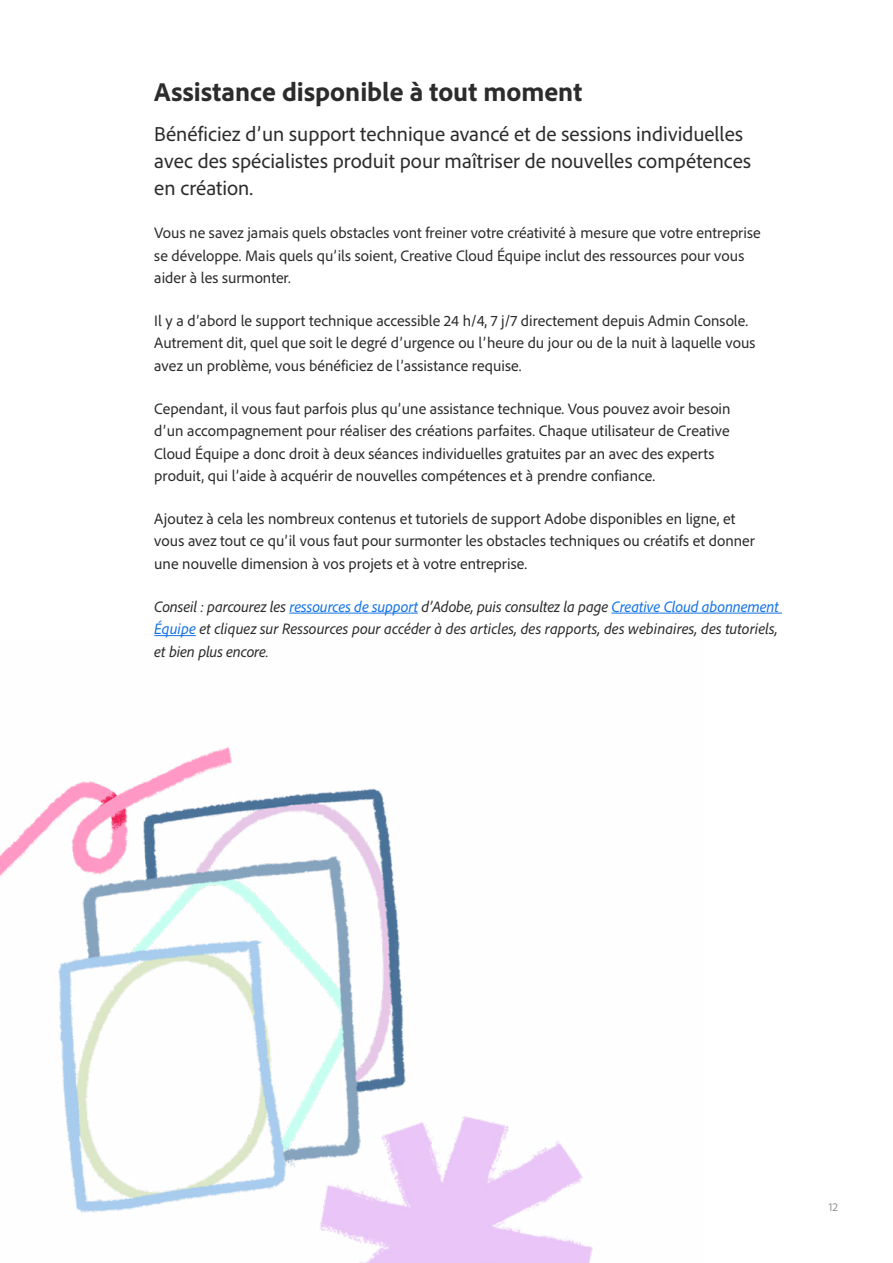
<style>
.page{position:relative;width:893px;height:1263px;background:#fff}
.page>*{position:absolute;margin:0;border:0;box-sizing:border-box;transform-origin:0 0}
.t1{font:800 27px "Adobe Clean";color:#2c2c2c}
.t2{font:21px/27px "Adobe Clean";color:#2c2c2c}
.t3{font:15.75px/22.5px "Adobe Clean";color:#2c2c2c}
.t4{font:italic 15.75px/22.5px "Adobe Clean";color:#2c2c2c;text-align:justify}
.t5{font:12px "Adobe Clean";color:#939698}
.s1{color:#1473e6}
</style>
<div class="page">
<hr style="left:289px;top:613px;width:129px;height:1px;background:#1473e6">
<hr style="left:611px;top:613px;width:171px;height:1px;background:#1473e6">
<hr style="left:154px;top:635px;width:42px;height:1px;background:#1473e6">
<img style="left:0;top:746px;width:593px;height:517px">
<h1 class="t1" style="left:154px;top:74px;width:429px">Assistance disponible à tout moment</h1>
<h2 class="t2" style="left:154px;top:120px;width:598px">Bénéficiez d’un support technique avancé et de sessions individuelles avec des spécialistes produit pour maîtriser de nouvelles compétences en création.</h2>
<p class="t3" style="left:154px;top:221px;width:608px">Vous ne savez jamais quels obstacles vont freiner votre créativité à mesure que votre entreprise se développe. Mais quels qu’ils soient, Creative Cloud Équipe inclut des ressources pour vous aider à les surmonter.</p>
<p class="t3" style="left:154px;top:309px;width:603px">Il y a d’abord le support technique accessible 24 h/4, 7 j/7 directement depuis Admin Console.<br>Autrement dit, quel que soit le degré d’urgence ou l’heure du jour ou de la nuit à laquelle vous avez un problème, vous bénéficiez de l’assistance requise.</p>
<p class="t3" style="left:154px;top:396px;width:578px">Cependant, il vous faut parfois plus qu’une assistance technique. Vous pouvez avoir besoin d’un accompagnement pour réaliser des créations parfaites. Chaque utilisateur de Creative Cloud Équipe a donc droit à deux séances individuelles gratuites par an avec des experts produit, qui l’aide à acquérir de nouvelles compétences et à prendre confiance.</p>
<p class="t3" style="left:154px;top:507px;width:602px">Ajoutez à cela les nombreux contenus et tutoriels de support Adobe disponibles en ligne, et vous avez tout ce qu’il vous faut pour surmonter les obstacles techniques ou créatifs et donner une nouvelle dimension à vos projets et à votre entreprise.</p>
<p class="t4" style="left:154px;top:594px;width:626px">Conseil : parcourez les <span class="s1">ressources de support</span> d’Adobe, puis consultez la page <span class="s1">Creative Cloud abonnement Équipe</span> et cliquez sur Ressources pour accéder à des articles, des rapports, des webinaires, des tutoriels, et bien plus encore.</p>
<p class="t5" style="left:829px;top:1199px;width:11px">12</p>
</div>
